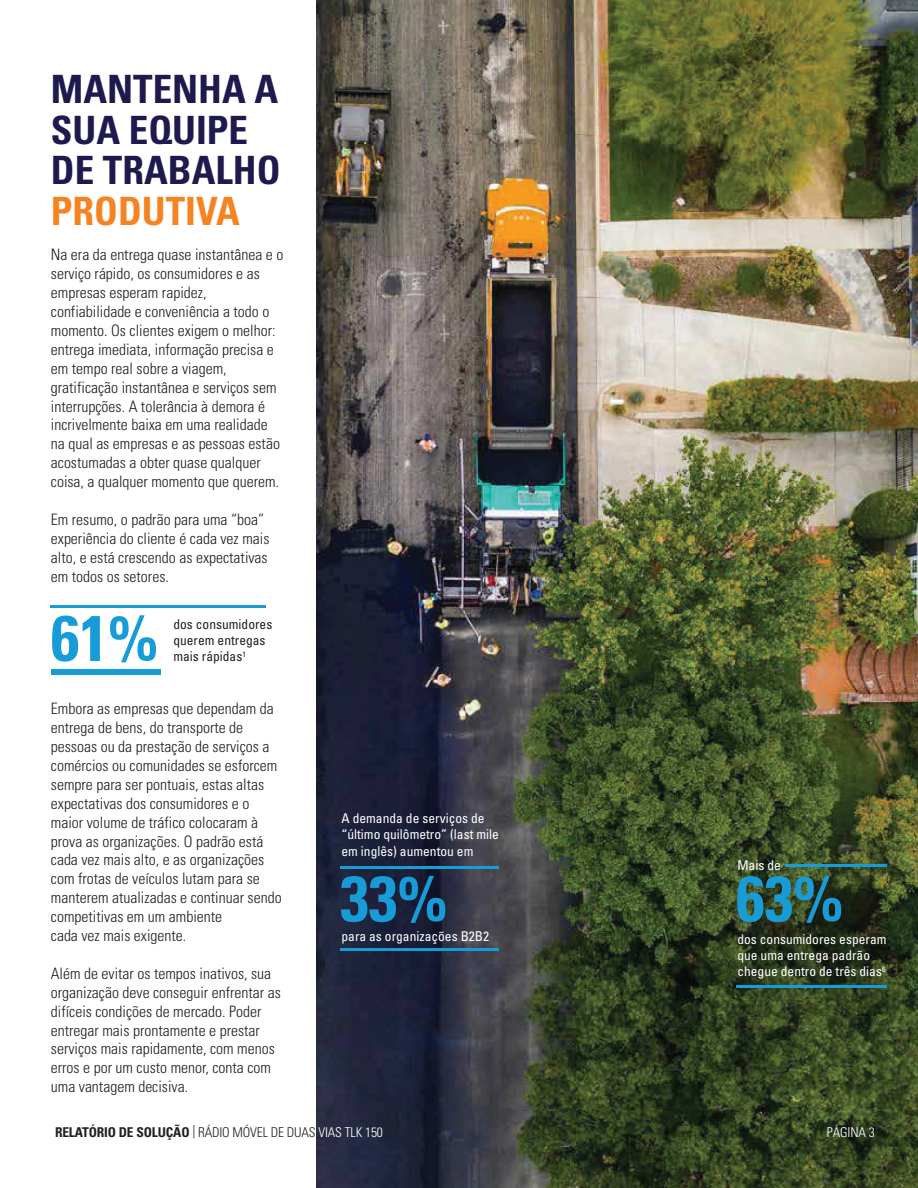
<style>
.page{position:relative;width:918px;height:1188px;background:#fff}
.page>*{position:absolute;margin:0;border:0;box-sizing:border-box;transform-origin:0 0}
.t1{font:700 condensed 64.35px "Univers";color:#189cd8}
.t2{font:700 condensed 39px/40.5px "Univers";color:#1f1a4e}
.t3{font:700 condensed 39px "Univers";color:#f58321}
.t4{font:300 condensed 15.75px/18.9px "Univers";color:#231f20}
.t5{font:condensed 13.5px/16.2px "Univers";color:#fff}
.t6{font:700 condensed 13.5px "Univers";letter-spacing:-.01em;color:#231f20}
.t7{font:condensed 13.5px/16.2px "Univers";color:#231f20}
.t8{font:300 condensed 13.5px "Univers";letter-spacing:-.01em;color:#fff}
.s1{font-weight:300}
.s2{font-weight:300;color:#fff}
</style>
<div class="page">
<img style="left:317px;top:0;width:601px;height:1188px">
<div style="left:51px;top:669px;width:109px;height:6px;background:#189cd8"></div>
<hr style="left:51px;top:605px;width:215px;height:3px;background:#189cd8">
<hr style="left:340px;top:866px;width:159px;height:3px;background:#189cd8">
<hr style="left:340px;top:949px;width:159px;height:2px;background:#189cd8">
<hr style="left:785px;top:865px;width:102px;height:2px;background:#189cd8">
<hr style="left:736px;top:985px;width:151px;height:3px;background:#189cd8">
<h2 class="t2" style="left:51px;top:69px;width:231px">MANTENHA A<br>SUA EQUIPE<br>DE TRABALHO</h2>
<h2 class="t3" style="left:51px;top:187px;width:191px">PRODUTIVA</h2>
<p class="t4" style="left:51px;top:245px;width:234px">Na era da entrega quase instantânea e o serviço rápido, os consumidores e as empresas esperam rapidez, confiabilidade e conveniência a todo o momento. Os clientes exigem o melhor: entrega imediata, informação precisa e em tempo real sobre a viagem, gratificação instantânea e serviços sem interrupções. A tolerância à demora é incrivelmente baixa em uma realidade na qual as empresas e as pessoas estão acostumadas a obter quase qualquer coisa, a qualquer momento que querem.</p>
<p class="t4" style="left:51px;top:510px;width:220px">Em resumo, o padrão para uma “boa” experiência do cliente é cada vez mais alto, e está crescendo as expectativas em todos os setores.</p>
<h1 class="t1" style="left:51px;top:599px;width:109px">61%</h1>
<p class="t7" style="left:173px;top:616px;width:100px">dos consumidores querem entregas mais rápidas<sup>1</sup></p>
<p class="t4" style="left:51px;top:699px;width:232px">Embora as empresas que dependam da entrega de bens, do transporte de pessoas ou da prestação de serviços a comércios ou comunidades se esforcem sempre para ser pontuais, estas altas expectativas dos consumidores e o maior volume de tráfico colocaram à prova as organizações. O padrão está cada vez mais alto, e as organizações com frotas de veículos lutam para se manterem atualizadas e continuar sendo competitivas em um ambiente<br>cada vez mais exigente.</p>
<p class="t4" style="left:51px;top:964px;width:231px">Além de evitar os tempos inativos, sua organização deve conseguir enfrentar as difíceis condições de mercado. Poder entregar mais prontamente e prestar serviços mais rapidamente, com menos erros e por um custo menor, conta com uma vantagem decisiva.</p>
<p class="t5" style="left:342px;top:810px;width:159px">A demanda de serviços de “último quilômetro” (last mile em inglês) aumentou em</p>
<h1 class="t1" style="left:340px;top:859px;width:109px">33%</h1>
<p class="t5" style="left:342px;top:927px;width:149px">para as organizações B2B2</p>
<p class="t5" style="left:737px;top:857px;width:45px">Mais de</p>
<h1 class="t1" style="left:736px;top:859px;width:109px">63%</h1>
<p class="t5" style="left:737px;top:931px;width:151px">dos consumidores esperam que uma entrega padrão chegue dentro de três dias<sup>6</sup></p>
<p class="t6" style="left:55px;top:1124px;width:329px">RELATÓRIO DE SOLUÇÃO <span class="s1">| RÁDIO MÓVEL DE DUAS</span> <span class="s2">VIAS TLK 150</span></p>
<p class="t8" style="left:827px;top:1124px;width:49px">PÁGINA 3</p>
</div>
